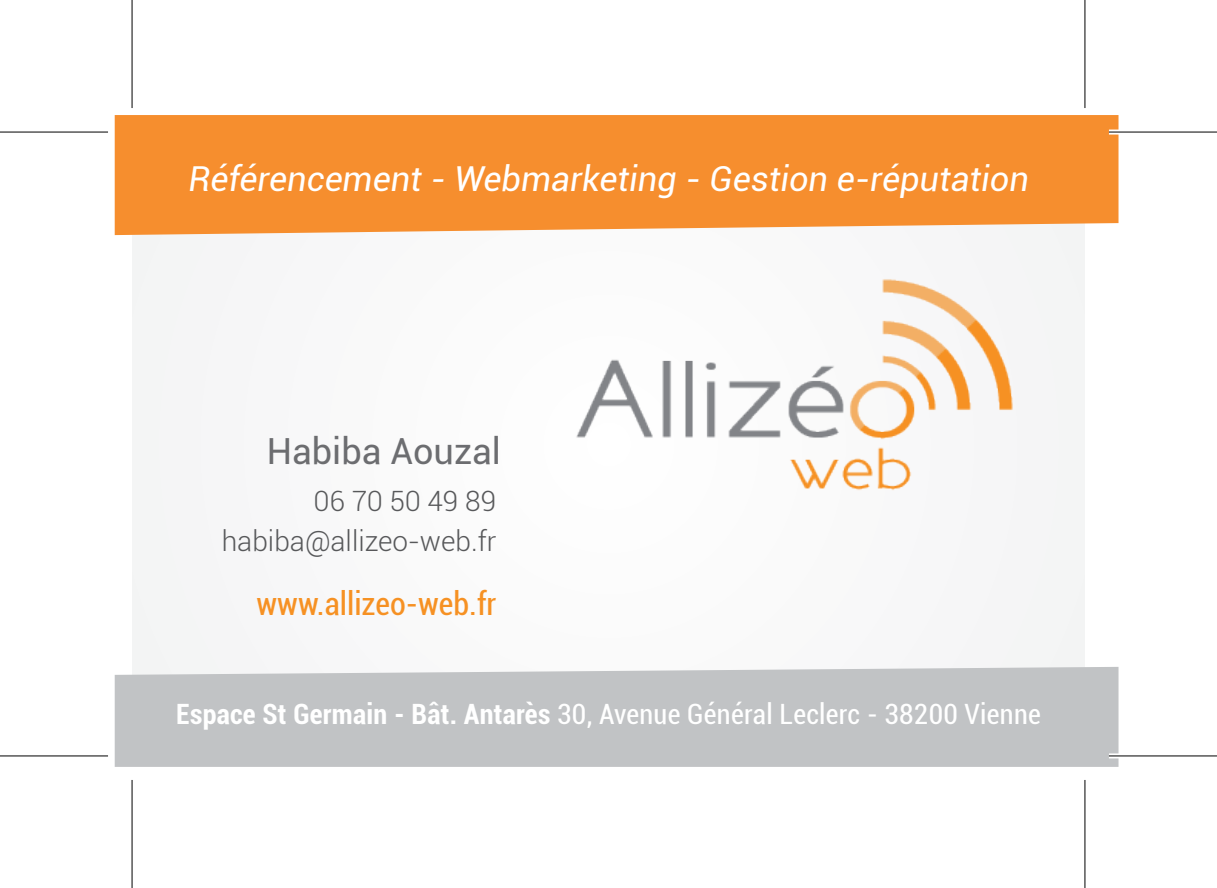
<style>
.page{position:relative;width:1217px;height:888px;background:#fff}
.page>*{position:absolute;margin:0;border:0;box-sizing:border-box;transform-origin:0 0}
.t1{font:36px "Roboto";color:#6c6d70}
.t2{font:italic 34.4px "Roboto";color:#fff}
.t3{font:condensed 32px "Roboto";color:#f69123}
.t4{font:condensed 28px "Roboto";letter-spacing:.01em;color:#fff}
.t5{font:300 28px/40px "Roboto";color:#57585a;text-align:right}
.s1{font-weight:700}
</style>
<div class="page">
<div style="left:132px;top:132px;width:952px;height:624px;background:#f8f8f9"></div>
<div style="left:115px;top:667px;width:1003px;height:100px;background:#c1c3c5"></div>
<div style="left:115px;top:115px;width:1003px;height:120px;background:#f68e2e"></div>
<img style="left:576px;top:279px;width:437px;height:211px">
<div style="left:1108px;top:129px;width:108px;height:5px;background:#fff"></div>
<svg style="left:0;top:756px;width:108px;height:1px"></svg>
<svg style="left:1108px;top:753px;width:108px;height:5px"></svg>
<svg style="left:1085px;top:0;width:1px;height:108px"></svg>
<svg style="left:1085px;top:780px;width:1px;height:108px"></svg>
<hr style="left:0;top:131px;width:108px;height:2px;background:#000">
<hr style="left:1108px;top:131px;width:108px;height:2px;background:#000">
<hr style="left:0;top:755px;width:108px;height:1px;background:#000">
<hr style="left:1108px;top:755px;width:108px;height:1px;background:#000">
<hr style="left:131px;top:0;width:2px;height:108px;background:#000">
<hr style="left:131px;top:780px;width:2px;height:108px;background:#000">
<hr style="left:1084px;top:0;width:1px;height:108px;background:#000">
<hr style="left:1084px;top:780px;width:1px;height:108px;background:#000">
<p class="t2" style="left:188px;top:154px;width:842px">Référencement - Webmarketing - Gestion e-réputation</p>
<p class="t1" style="left:267px;top:426px;width:236px">Habiba Aouzal</p>
<p class="t5" style="left:222px;top:480px;width:276px">06 70 50 49 89 habiba@allizeo-web.fr</p>
<p class="t3" style="left:256px;top:581px;width:241px">www.allizeo-web.fr</p>
<p class="t4" style="left:176px;top:694px;width:866px"><span class="s1">Espace St Germain - Bât. Antarès</span> 30, Avenue Général Leclerc - 38200 Vienne</p>
</div>
